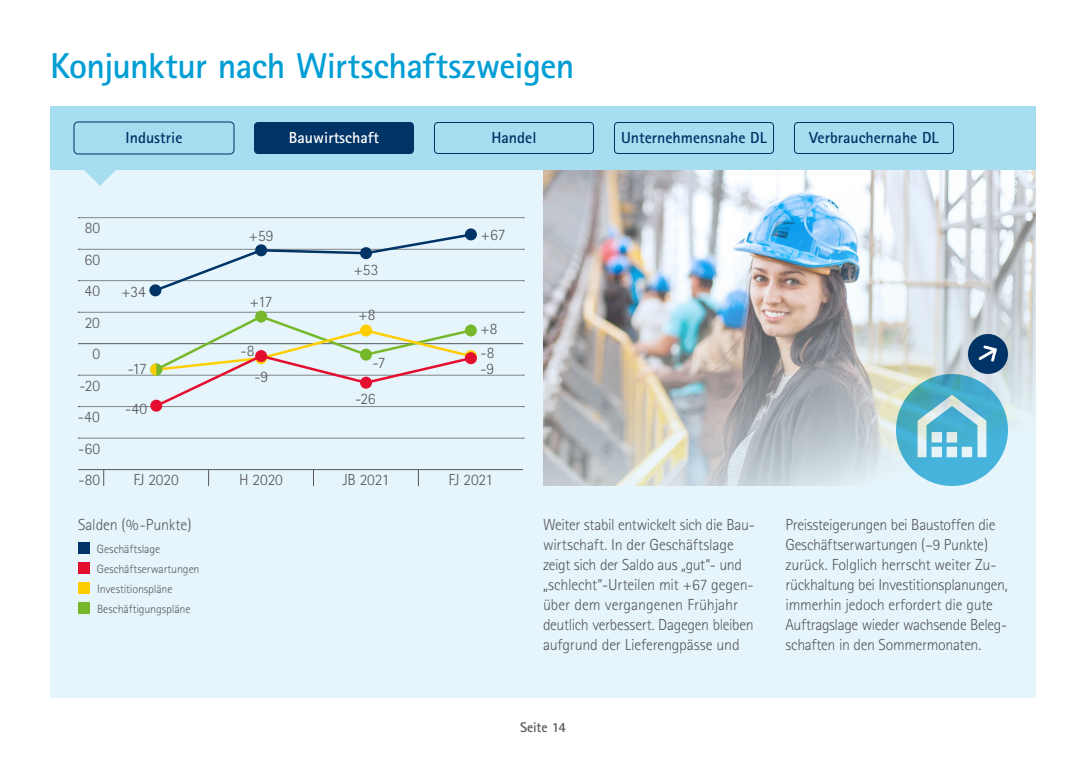
<style>
.page{position:relative;width:1086px;height:768px;background:#fff}
.page>*{position:absolute;margin:0;border:0;box-sizing:border-box;transform-origin:0 0}
.Headline_Kategorie_2{font:700 36px "Rotis Sans Serif";letter-spacing:-.015em;color:#009ed4}
.Fliesstext_10_pt_tit{font:300 16px/20px "Rotis Sans Serif";letter-spacing:-.02em;color:#58585a}
.t1{font:700 16px "Rotis Sans Serif";color:#036}
.t2{font:700 16px "Rotis Sans Serif";color:#fff}
.Headline_Kategorie_2-2{font:700 14px "Rotis Sans Serif";letter-spacing:-.02em;color:#58585a}
.Fliesstext_10_pt_tit-2{font:300 12px "Rotis Sans Serif";letter-spacing:-.01em;color:#58585a}
</style>
<div class="page">
<div style="left:50px;top:106px;width:986px;height:592px;background:#e6f5fb"></div>
<div style="left:50px;top:106px;width:986px;height:64px;background:#a6ddf0"></div>
<svg style="left:84px;top:170px;width:32px;height:16px"></svg>
<svg style="left:78px;top:218px;width:446px;height:1px"></svg>
<hr style="left:78px;top:469px;width:445px;height:1px;background:#58585a">
<svg style="left:78px;top:438px;width:446px;height:1px"></svg>
<svg style="left:103px;top:470px;width:1px;height:16px"></svg>
<svg style="left:208px;top:470px;width:1px;height:16px"></svg>
<svg style="left:313px;top:470px;width:1px;height:16px"></svg>
<svg style="left:418px;top:470px;width:1px;height:16px"></svg>
<img style="left:543px;top:170px;width:493px;height:316px">
<svg style="left:78px;top:234px;width:446px;height:60px"></svg>
<div style="left:149px;top:284px;width:12px;height:12px;background:#036;border-radius:50%"></div>
<div style="left:254px;top:122px;width:160px;height:32px;background:#036;border-radius:4px"></div>
<div style="left:74px;top:122px;width:160px;height:32px;border:1px solid #036;border-radius:4px"></div>
<div style="left:434px;top:122px;width:160px;height:32px;border:1px solid #036;border-radius:4px"></div>
<div style="left:614px;top:122px;width:160px;height:32px;border:1px solid #036;border-radius:4px"></div>
<div style="left:794px;top:122px;width:160px;height:32px;border:1px solid #036;border-radius:4px"></div>
<div style="left:255px;top:311px;width:12px;height:12px;background:#76b82a;border-radius:50%"></div>
<div style="left:255px;top:244px;width:12px;height:12px;background:#036;border-radius:50%"></div>
<div style="left:360px;top:247px;width:12px;height:12px;background:#036;border-radius:50%"></div>
<div style="left:465px;top:228px;width:12px;height:12px;background:#036;border-radius:50%"></div>
<svg style="left:150px;top:400px;width:12px;height:12px"></svg>
<svg style="left:78px;top:312px;width:446px;height:97px"></svg>
<div style="left:78px;top:542px;width:12px;height:12px;background:#036"></div>
<div style="left:78px;top:562px;width:12px;height:12px;background:#e40d2e"></div>
<div style="left:78px;top:582px;width:12px;height:12px;background:#ffce00"></div>
<div style="left:78px;top:602px;width:12px;height:12px;background:#76b82a"></div>
<svg style="left:896px;top:331px;width:115px;height:155px"></svg>
<div style="left:465px;top:352px;width:12px;height:12px;background:#e40d2e;border-radius:50%"></div>
<p class="Headline_Kategorie_2" style="left:50px;top:44px;width:526px">Konjunktur nach Wirtschaftszweigen</p>
<p class="t1" style="left:126px;top:128px;width:58px">Industrie</p>
<p class="t2" style="left:289px;top:128px;width:92px">Bauwirtschaft</p>
<p class="t1" style="left:491px;top:128px;width:47px">Handel</p>
<p class="t1" style="left:621px;top:128px;width:147px">Unternehmensnahe DL</p>
<p class="t1" style="left:809px;top:128px;width:131px">Verbrauchernahe DL</p>
<p class="Fliesstext_10_pt_tit" style="left:85px;top:218px;width:17px">80</p>
<p class="Fliesstext_10_pt_tit" style="left:84px;top:250px;width:17px">60</p>
<p class="Fliesstext_10_pt_tit" style="left:84px;top:281px;width:17px">40</p>
<p class="Fliesstext_10_pt_tit" style="left:85px;top:313px;width:17px">20</p>
<p class="Fliesstext_10_pt_tit" style="left:92px;top:344px;width:9px">0</p>
<p class="Fliesstext_10_pt_tit" style="left:80px;top:376px;width:22px">-20</p>
<p class="Fliesstext_10_pt_tit" style="left:78px;top:407px;width:24px">-40</p>
<p class="Fliesstext_10_pt_tit" style="left:78px;top:439px;width:23px">-60</p>
<p class="Fliesstext_10_pt_tit" style="left:122px;top:282px;width:26px">+34</p>
<p class="Fliesstext_10_pt_tit" style="left:128px;top:359px;width:21px">-17</p>
<p class="Fliesstext_10_pt_tit" style="left:125px;top:398px;width:24px">-40</p>
<p class="Fliesstext_10_pt_tit" style="left:249px;top:225px;width:26px">+59</p>
<p class="Fliesstext_10_pt_tit" style="left:250px;top:292px;width:24px">+17</p>
<p class="Fliesstext_10_pt_tit" style="left:241px;top:341px;width:15px">-8</p>
<p class="Fliesstext_10_pt_tit" style="left:254px;top:367px;width:15px">-9</p>
<p class="Fliesstext_10_pt_tit" style="left:354px;top:259px;width:26px">+53</p>
<p class="Fliesstext_10_pt_tit" style="left:358px;top:305px;width:19px">+8</p>
<p class="Fliesstext_10_pt_tit" style="left:373px;top:353px;width:14px">-7</p>
<p class="Fliesstext_10_pt_tit" style="left:355px;top:389px;width:22px">-26</p>
<p class="Fliesstext_10_pt_tit" style="left:481px;top:225px;width:26px">+67</p>
<p class="Fliesstext_10_pt_tit" style="left:481px;top:319px;width:19px">+8</p>
<p class="Fliesstext_10_pt_tit" style="left:480px;top:342px;width:15px">-8</p>
<p class="Fliesstext_10_pt_tit" style="left:481px;top:358px;width:15px">-9</p>
<p class="Fliesstext_10_pt_tit" style="left:79px;top:470px;width:23px">-80</p>
<p class="Fliesstext_10_pt_tit" style="left:133px;top:470px;width:47px">FJ 2020</p>
<p class="Fliesstext_10_pt_tit" style="left:239px;top:470px;width:45px">H 2020</p>
<p class="Fliesstext_10_pt_tit" style="left:342px;top:470px;width:49px">JB 2021</p>
<p class="Fliesstext_10_pt_tit" style="left:449px;top:470px;width:46px">FJ 2021</p>
<p class="Fliesstext_10_pt_tit" style="left:78px;top:515px;width:115px">Salden (%-Punkte)</p>
<p class="Fliesstext_10_pt_tit-2" style="left:97px;top:542px;width:65px">Geschäftslage</p>
<p class="Fliesstext_10_pt_tit-2" style="left:97px;top:562px;width:104px">Geschäftserwartungen</p>
<p class="Fliesstext_10_pt_tit-2" style="left:97px;top:582px;width:77px">Investitionspläne</p>
<p class="Fliesstext_10_pt_tit-2" style="left:97px;top:602px;width:95px">Beschäftigungspläne</p>
<p class="Fliesstext_10_pt_tit" style="left:543px;top:515px;width:213px">Weiter stabil entwickelt sich die Bau&shy;wirtschaft. In der Geschäftslage zeigt sich der Saldo aus „gut“- und „schlecht“-Urteilen mit +67 gegen&shy;über dem vergangenen Frühjahr deutlich verbessert. Dagegen bleiben aufgrund der Lieferengpässe und</p>
<p class="Fliesstext_10_pt_tit" style="left:786px;top:515px;width:224px">Preissteigerungen bei Baustoffen die Geschäftserwartungen (–9 Punkte) zurück. Folglich herrscht weiter Zu&shy;rückhaltung bei Investitionsplanungen, immerhin jedoch erfordert die gute Auftragslage wieder wachsende Beleg&shy;schaften in den Sommermonaten.</p>
<p class="Headline_Kategorie_2-2" style="left:520px;top:718px;width:47px">Seite 14</p>
</div>
